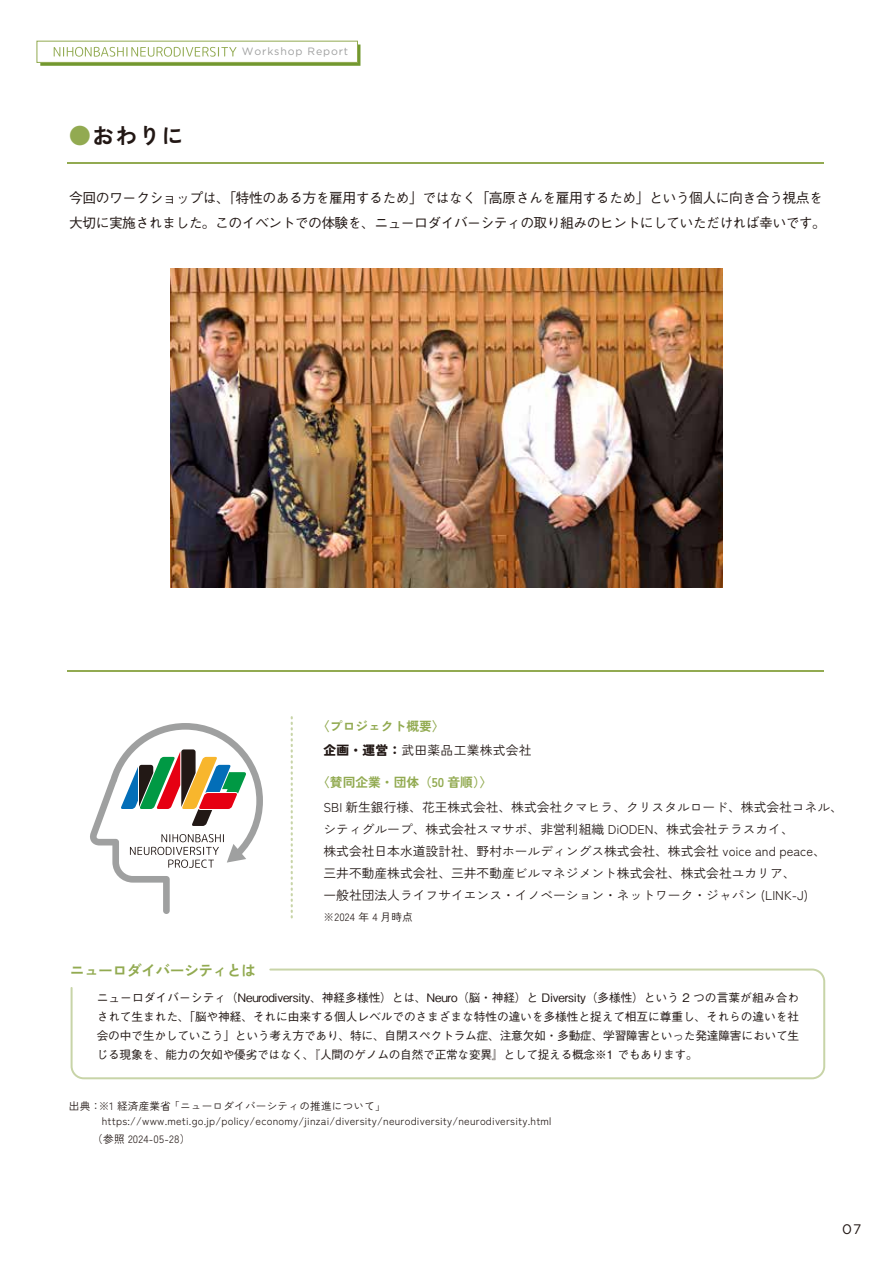
<style>
.page{position:relative;width:893px;height:1263px;background:#fff}
.page>*{position:absolute;margin:0;border:0;box-sizing:border-box;transform-origin:0 0}
.t1{font:700 22.35px "Zen Kaku Gothic New";color:#221714}
.t2{font:700 14.85px "Zen Kaku Gothic New";letter-spacing:-.04em;color:#92aa51}
.t3{font:500 13.8px/25px "Gothic BBB Pro";letter-spacing:-.04em;color:#221815}
.t4{font:13.8px "Gotham";color:#221815}
.t5{font:12.75px/22px "Zen Kaku Gothic New";color:#221815}
.t6{font:700 12.75px/24.5px "Zen Kaku Gothic New";color:#92aa51}
.t7{font:500 11.7px/19.2px "Gothic BBB Pro";letter-spacing:-.02em;color:#221815;text-align:justify}
.t8{font:10.65px/18.5px "Zen Kaku Gothic New";letter-spacing:.02em;color:#221815}
.t9{font:10.65px "Gotham";letter-spacing:.08em;color:#9fa0a0}
.s1{color:#92aa51}
.s2{font-weight:900;color:#221815}
.s3{font-weight:400;color:#221815}
</style>
<div class="page">
<img style="left:170px;top:269px;width:553px;height:319px">
<svg style="left:90px;top:723px;width:173px;height:191px"></svg>
<svg style="left:291px;top:717px;width:2px;height:202px"></svg>
<svg style="left:71px;top:968px;width:754px;height:111px"></svg>
<hr style="left:67px;top:670px;width:757px;height:1px;background:#92aa51">
<hr style="left:67px;top:163px;width:757px;height:1px;background:#92aa51">
<svg style="left:36px;top:40px;width:324px;height:26px"></svg>
<h1 class="t1" style="left:69px;top:122px;width:117px"><span class="s1">●</span>おわりに</h1>
<p class="t9" style="left:242px;top:45px;width:108px">Workshop Report</p>
<p class="t3" style="left:69px;top:183px;width:758px">今回のワークショップは、「特性のある方を雇用するため」ではなく「高原さんを雇用するため」という個人に向き合う視点を大切に実施されました。このイベントでの体験を、ニューロダイバーシティの取り組みのヒントにしていただければ幸いです。</p>
<p class="t2" style="left:70px;top:961px;width:188px">ニューロダイバーシティとは</p>
<p class="t6" style="left:324px;top:713px;width:209px;text-indent:-6px">〈プロジェクト概要〉<br><span class="s2">企画・運営：</span><span class="s3">武田薬品工業株式会社</span></p>
<p class="t6" style="left:317px;top:770px;width:177px">〈賛同企業・団体（50 音順）〉</p>
<p class="t5" style="left:324px;top:796px;width:521px">SBI 新生銀行様、花王株式会社、株式会社クマヒラ、クリスタルロード、株式会社コネル、シティグループ、株式会社スマサポ、非営利組織 DiODEN、株式会社テラスカイ、<br>株式会社日本水道設計社、野村ホールディングス株式会社、株式会社 voice and peace、<br>三井不動産株式会社、三井不動産ビルマネジメント株式会社、株式会社ユカリア、<br>一般社団法人ライフサイエンス・イノベーション・ネットワーク・ジャパン (LINK-J)</p>
<p class="t8" style="left:324px;top:907px;width:91px">※2024 年 4 月時点</p>
<p class="t7" style="left:97px;top:986px;width:704px">ニューロダイバーシティ（Neurodiversity、神経多様性）とは、Neuro（脳・神経）と Diversity（多様性）という 2 つの言葉が組み合わされて生まれた、「脳や神経、それに由来する個人レベルでのさまざまな特性の違いを多様性と捉えて相互に尊重し、それらの違いを社会の中で生かしていこう」という考え方であり、特に、自閉スペクトラム症、注意欠如・多動症、学習障害といった発達障害において生じる現象を、能力の欠如や優劣ではなく、『人間のゲノムの自然で正常な変異』として捉える概念※1 でもあります。</p>
<p class="t8" style="left:69px;top:1096px;width:318px">出典：※1 経済産業省 「ニューロダイバーシティの推進について」</p>
<p class="t8" style="left:92px;top:1111px;width:461px;text-indent:10px">https://www.meti.go.jp/policy/economy/jinzai/diversity/neurodiversity/neurodiversity.html（参照 2024-05-28）</p>
<p class="t4" style="left:842px;top:1220px;width:21px">07</p>
</div>
